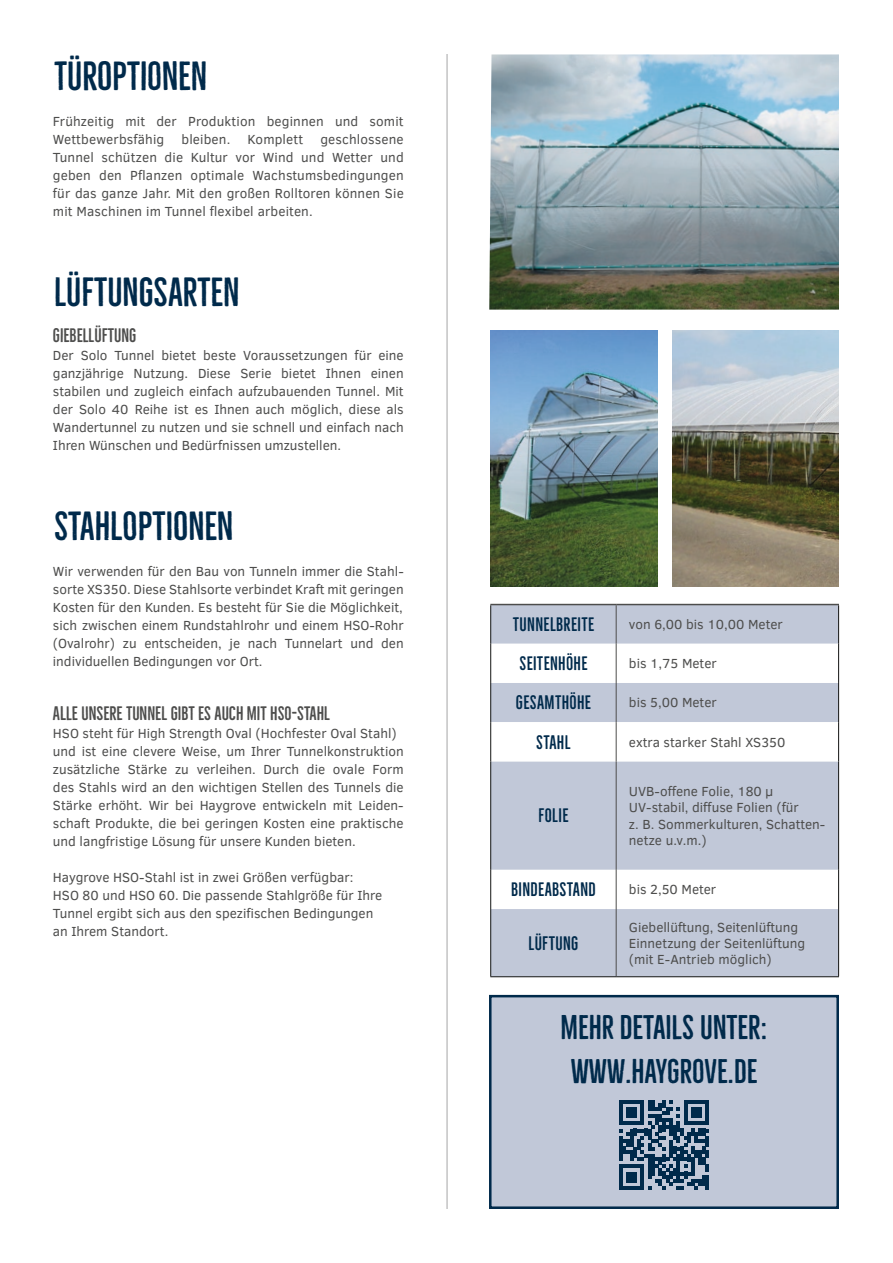
<style>
.page{position:relative;width:893px;height:1263px;background:#fff}
.page>*{position:absolute;margin:0;border:0;box-sizing:border-box;transform-origin:0 0}
.t1{font:37.5px "Bellfort";color:#002a4b}
.t2{font:31.5px/44.1px "Bellfort";color:#002a4b;text-align:center}
.t3{font:18px "Bellfort";letter-spacing:.02em;color:#002a4b}
.t4{font:18px "Bellfort";color:#4d4d4c}
.t5{font:13.5px/18px "Clear Sans";color:#4d4d4c}
</style>
<div class="page">
<img style="left:489px;top:54px;width:350px;height:256px">
<img style="left:490px;top:331px;width:167px;height:255px">
<img style="left:672px;top:331px;width:167px;height:255px">
<div style="left:491px;top:605px;width:347px;height:371px;background:#c1c8d8"></div>
<svg style="left:491px;top:644px;width:347px;height:265px;fill:#c1c8d8"></svg>
<hr style="left:616px;top:605px;width:1px;height:39px;background:#4d4d4c">
<hr style="left:616px;top:644px;width:1px;height:39px;background:#4d4d4c">
<hr style="left:616px;top:683px;width:1px;height:39px;background:#4d4d4c">
<hr style="left:616px;top:722px;width:1px;height:39px;background:#4d4d4c">
<hr style="left:616px;top:761px;width:1px;height:109px;background:#4d4d4c">
<hr style="left:616px;top:870px;width:1px;height:39px;background:#4d4d4c">
<hr style="left:616px;top:909px;width:1px;height:67px;background:#4d4d4c">
<hr style="left:490px;top:605px;width:1px;height:39px;background:#131413">
<hr style="left:838px;top:605px;width:1px;height:39px;background:#131413">
<hr style="left:490px;top:644px;width:1px;height:39px;background:#131413">
<hr style="left:838px;top:644px;width:1px;height:39px;background:#131413">
<hr style="left:490px;top:683px;width:1px;height:39px;background:#131413">
<hr style="left:838px;top:683px;width:1px;height:39px;background:#131413">
<hr style="left:490px;top:722px;width:1px;height:39px;background:#131413">
<hr style="left:838px;top:722px;width:1px;height:39px;background:#131413">
<hr style="left:490px;top:761px;width:1px;height:109px;background:#131413">
<hr style="left:838px;top:761px;width:1px;height:109px;background:#131413">
<hr style="left:490px;top:870px;width:1px;height:39px;background:#131413">
<hr style="left:838px;top:870px;width:1px;height:39px;background:#131413">
<hr style="left:490px;top:909px;width:1px;height:67px;background:#131413">
<hr style="left:838px;top:909px;width:1px;height:67px;background:#131413">
<hr style="left:490px;top:976px;width:126px;height:1px;background:#131413">
<hr style="left:616px;top:976px;width:223px;height:1px;background:#131413">
<hr style="left:490px;top:604px;width:126px;height:1px;background:#4d4d4c">
<hr style="left:616px;top:604px;width:223px;height:1px;background:#4d4d4c">
<hr style="left:446px;top:54px;width:2px;height:1155px;background:#afafb0">
<div style="left:489px;top:995px;width:350px;height:214px;background:#c1c8d8;border:3px solid #002a4b"></div>
<svg style="left:619px;top:1100px;width:90px;height:90px"></svg>
<h1 class="t1" style="left:54px;top:54px;width:155px">TÜROPTIONEN</h1>
<p class="t5" style="left:53px;top:112px;width:352px">Frühzeitig mit der Produktion beginnen und somit<br>Wettbewerbsfähig</p>
<p class="t5" style="left:53px;top:130px;width:352px;text-align:justify;text-indent:267px">geschlossene Tunnel schützen die Kultur vor Wind und Wetter und geben den Pflanzen optimale Wachstumsbedingungen für das ganze Jahr. Mit den großen Rolltoren können Sie mit Maschinen im Tunnel flexibel arbeiten.</p>
<p class="t5" style="left:181px;top:130px;width:50px">bleiben.</p>
<p class="t5" style="left:248px;top:130px;width:57px">Komplett</p>
<h1 class="t1" style="left:54px;top:270px;width:187px">LÜFTUNGSARTEN</h1>
<h3 class="t4" style="left:53px;top:325px;width:85px">GIEBELLÜFTUNG</h3>
<p class="t5" style="left:53px;top:346px;width:352px;text-align:justify">Der Solo Tunnel bietet beste Voraussetzungen für eine ganzjährige Nutzung. Diese Serie bietet Ihnen einen stabilen und zugleich einfach aufzubauenden Tunnel. Mit der Solo 40 Reihe ist es Ihnen auch möglich, diese als Wandertunnel zu nutzen und sie schnell und einfach nach Ihren Wünschen und Bedürfnissen umzustellen.</p>
<h1 class="t1" style="left:54px;top:504px;width:181px">STAHLOPTIONEN</h1>
<p class="t5" style="left:53px;top:562px;width:352px;text-align:justify">Wir verwenden für den Bau von Tunneln immer die Stahl&shy;sorte XS350. Diese Stahlsorte verbindet Kraft mit geringen Kosten für den Kunden. Es besteht für Sie die Möglichkeit, sich zwischen einem Rundstahlrohr und einem HSO-Rohr (Ovalrohr) zu entscheiden, je nach Tunnelart und den individuellen Bedingungen vor Ort.</p>
<h3 class="t4" style="left:53px;top:703px;width:279px">ALLE UNSERE TUNNEL GIBT ES AUCH MIT HSO-STAHL</h3>
<p class="t5" style="left:53px;top:724px;width:352px">HSO steht für High Strength Oval (Hochfester Oval Stahl) und ist eine clevere Weise, um Ihrer Tunnelkonstruktion zusätzliche Stärke zu verleihen. Durch die ovale Form des Stahls wird an den wichtigen Stellen des Tunnels die Stärke erhöht. Wir bei Haygrove entwickeln mit Leiden&shy;schaft Produkte, die bei geringen Kosten eine praktische und langfristige Lösung für unsere Kunden bieten.</p>
<p class="t5" style="left:53px;top:868px;width:331px">Haygrove HSO-Stahl ist in zwei Größen verfügbar:<br>HSO 80 und HSO 60. Die passende Stahlgröße für Ihre Tunnel ergibt sich aus den spezifischen Bedingungen an Ihrem Standort.</p>
<h3 class="t3" style="left:513px;top:614px;width:83px">TUNNELBREITE</h3>
<p class="t5" style="left:629px;top:615px;width:155px">von 6,00 bis 10,00 Meter</p>
<h3 class="t3" style="left:519px;top:653px;width:70px">SEITENHÖHE</h3>
<p class="t5" style="left:629px;top:654px;width:89px">bis 1,75 Meter</p>
<h3 class="t3" style="left:516px;top:692px;width:76px">GESAMTHÖHE</h3>
<p class="t5" style="left:629px;top:694px;width:89px">bis 5,00 Meter</p>
<h3 class="t3" style="left:536px;top:731px;width:36px">STAHL</h3>
<p class="t5" style="left:629px;top:733px;width:158px">extra starker Stahl XS350</p>
<h3 class="t3" style="left:538px;top:805px;width:31px">FOLIE</h3>
<p class="t5" style="left:629px;top:783px;width:198px;line-height:16.2px">UVB-offene Folie, 180 µ<br>UV-stabil, diffuse Folien (für<br>z. B. Sommerkulturen, Schatten&shy;netze u.v.m.)</p>
<h3 class="t3" style="left:511px;top:879px;width:86px">BINDEABSTAND</h3>
<p class="t5" style="left:629px;top:880px;width:89px">bis 2,50 Meter</p>
<h3 class="t3" style="left:528px;top:932px;width:51px">LÜFTUNG</h3>
<p class="t5" style="left:629px;top:919px;width:178px;line-height:16.2px">Giebellüftung, Seitenlüftung<br>Einnetzung der Seitenlüftung (mit E-Antrieb möglich)</p>
<h2 class="t2" style="left:560px;top:1005px;width:208px">MEHR DETAILS UNTER:<br>WWW.HAYGROVE.DE</h2>
</div>
